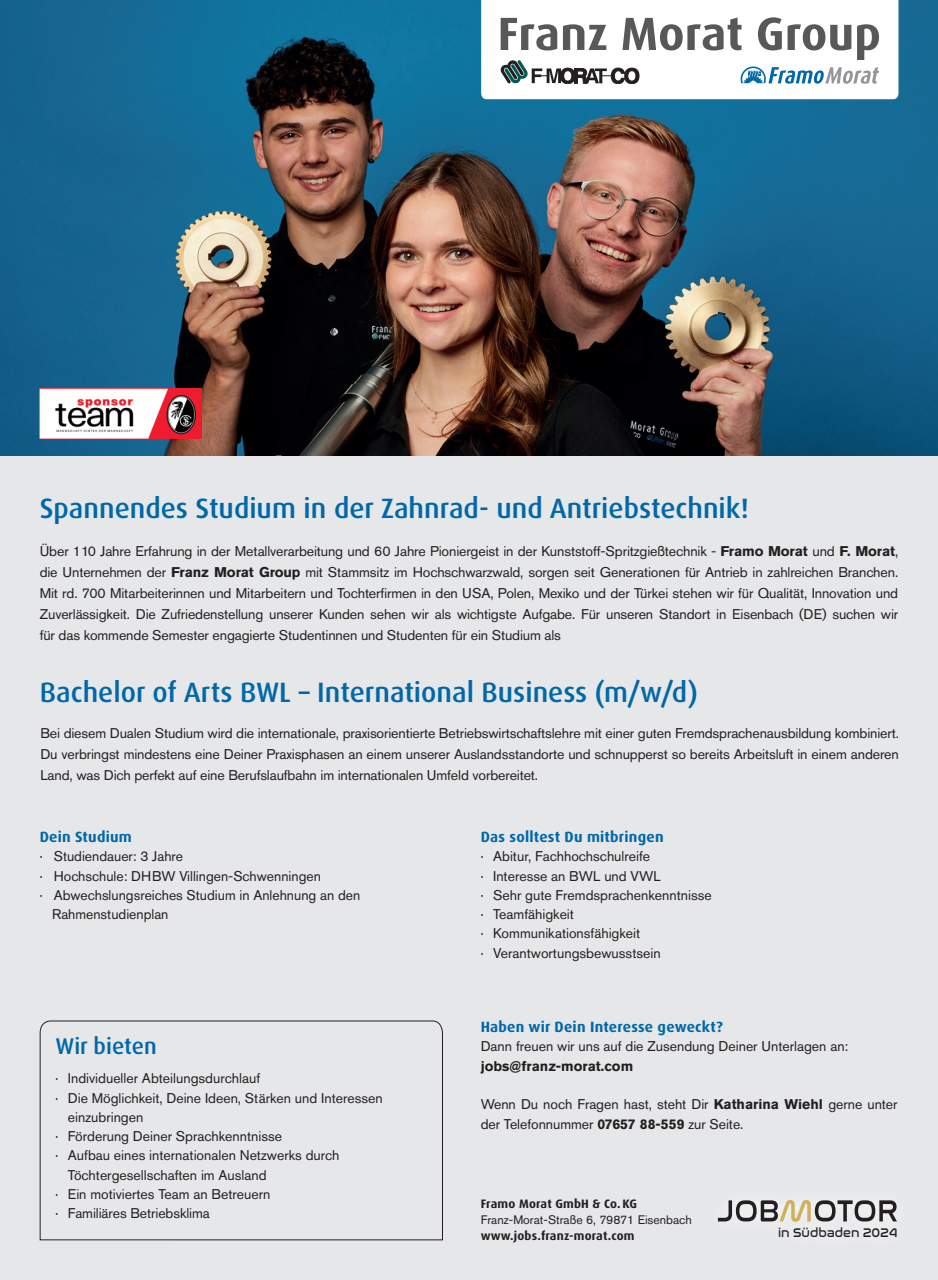
<style>
.page{position:relative;width:938px;height:1280px;background:#e6e7e9}
.page>*{position:absolute;margin:0;border:0;box-sizing:border-box;transform-origin:0 0}
.t1{font:500 28px "Dax OT";color:#0068a9}
.t2{font:500 22.75px "Dax OT";color:#0068a9}
.t3{font:700 14.88px "Dax OT";letter-spacing:.015em;color:#0068a9}
.t4{font:14px/21px "Akzidenz Grotesk Pro";color:#231f20;text-align:justify}
.t5{font:700 14px "Akzidenz Grotesk Pro";color:#231f20}
.t6{font:12.78px "Nasalization Rg";color:#231f20;scale:.94 1}
.t7{font:700 12.25px "Dax OT";letter-spacing:.015em;color:#231f20}
.t8{font:12.25px "Akzidenz Grotesk Pro";color:#231f20}
.s1{font-weight:700}
</style>
<div class="page">
<img style="left:0;top:0;width:938px;height:455px">
<svg style="left:481px;top:0;width:417px;height:99px"></svg>
<svg style="left:39px;top:1020px;width:404px;height:221px"></svg>
<svg style="left:718px;top:1200px;width:179px;height:22px"></svg>
<img style="left:39px;top:389px;width:162px;height:49px">
<h1 class="t1" style="left:40px;top:491px;width:710px">Spannendes Studium in der Zahnrad- und Antriebstechnik!</h1>
<p class="t4" style="left:40px;top:540px;width:860px">Über 110 Jahre Erfahrung in der Metallverarbeitung und 60 Jahre Pioniergeist in der Kunststoff-Spritzgießtechnik - <span class="s1">Framo Morat</span> und <span class="s1">F. Morat</span>, die Unternehmen der <span class="s1">Franz Morat Group</span> mit Stammsitz im Hochschwarzwald, sorgen seit Generationen für Antrieb in zahlreichen Branchen.<br>Mit rd. 700 Mitarbeiterinnen und Mitarbeitern und Tochterfirmen in den USA, Polen, Mexiko und der Türkei stehen wir für Qualität, Innovation und Zuverlässigkeit. Die Zufriedenstellung unserer Kunden sehen wir als wichtigste Aufgabe. Für unseren Standort in Eisenbach (DE) suchen wir für das kommende Semester engagierte Studentinnen und Studenten für ein Studium als</p>
<h1 class="t1" style="left:40px;top:675px;width:659px">Bachelor of Arts BWL – International Business (m/w/d)</h1>
<p class="t4" style="left:40px;top:723px;width:860px">Bei diesem Dualen Studium wird die internationale, praxisorientierte Betriebswirtschaftslehre mit einer guten Fremdsprachenausbildung kombiniert.<br>Du verbringst mindestens eine Deiner Praxisphasen an einem unserer Auslandsstandorte und schnupperst so bereits Arbeitsluft in einem anderen Land, was Dich perfekt auf eine Berufslaufbahn im internationalen Umfeld vorbereitet.</p>
<p class="t3" style="left:40px;top:827px;width:94px">Dein Studium</p>
<p class="t4" style="left:40px;top:846px;width:145px">· Studiendauer: 3 Jahre</p>
<p class="t4" style="left:40px;top:865px;width:283px">· Hochschule: DHBW Villingen-Schwenningen</p>
<p class="t4" style="left:40px;top:884px;width:322px">· Abwechslungsreiches Studium in Anlehnung an den</p>
<p class="t4" style="left:52px;top:904px;width:118px">Rahmenstudienplan</p>
<h2 class="t2" style="left:55px;top:1032px;width:103px">Wir bieten</h2>
<p class="t4" style="left:55px;top:1068px;width:206px">· Individueller Abteilungsdurchlauf</p>
<p class="t4" style="left:55px;top:1087px;width:329px">· Die Möglichkeit, Deine Ideen, Stärken und Interessen</p>
<p class="t4" style="left:68px;top:1106px;width:77px">einzubringen</p>
<p class="t4" style="left:55px;top:1126px;width:228px">· Förderung Deiner Sprachkenntnisse</p>
<p class="t4" style="left:55px;top:1145px;width:286px">· Aufbau eines internationalen Netzwerks durch</p>
<p class="t4" style="left:68px;top:1164px;width:200px">Töchtergesellschaften im Ausland</p>
<p class="t4" style="left:55px;top:1183px;width:216px">· Ein motiviertes Team an Betreuern</p>
<p class="t4" style="left:55px;top:1203px;width:156px">· Familiäres Betriebsklima</p>
<p class="t3" style="left:481px;top:827px;width:184px">Das solltest Du mitbringen</p>
<p class="t4" style="left:481px;top:847px;width:232px;line-height:19.2px;text-align:left">· Abitur, Fachhochschulreife<br>· Interesse an BWL und VWL<br>· Sehr gute Fremdsprachenkenntnisse · Teamfähigkeit<br>· Kommunikationsfähigkeit<br>· Verantwortungsbewusstsein</p>
<p class="t3" style="left:481px;top:1017px;width:244px">Haben wir Dein Interesse geweckt?</p>
<p class="t4" style="left:481px;top:1036px;width:369px">Dann freuen wir uns auf die Zusendung Deiner Unterlagen an:</p>
<p class="t5" style="left:481px;top:1057px;width:154px">jobs@franz-morat.com</p>
<p class="t4" style="left:481px;top:1095px;width:418px;line-height:19.2px">Wenn Du noch Fragen hast, steht Dir <span class="s1">Katharina Wiehl</span> gerne unter der Telefonnummer <span class="s1">07657 88-559</span> zur Seite.</p>
<p class="t7" style="left:481px;top:1196px;width:158px">Framo Morat GmbH &amp; Co. KG</p>
<p class="t8" style="left:481px;top:1212px;width:212px">Franz-Morat-Straße 6, 79871 Eisenbach</p>
<p class="t7" style="left:481px;top:1227px;width:155px">www.jobs.franz-morat.com</p>
<p class="t6" style="left:778px;top:1221px;width:129px">in Südbaden 2024</p>
</div>
